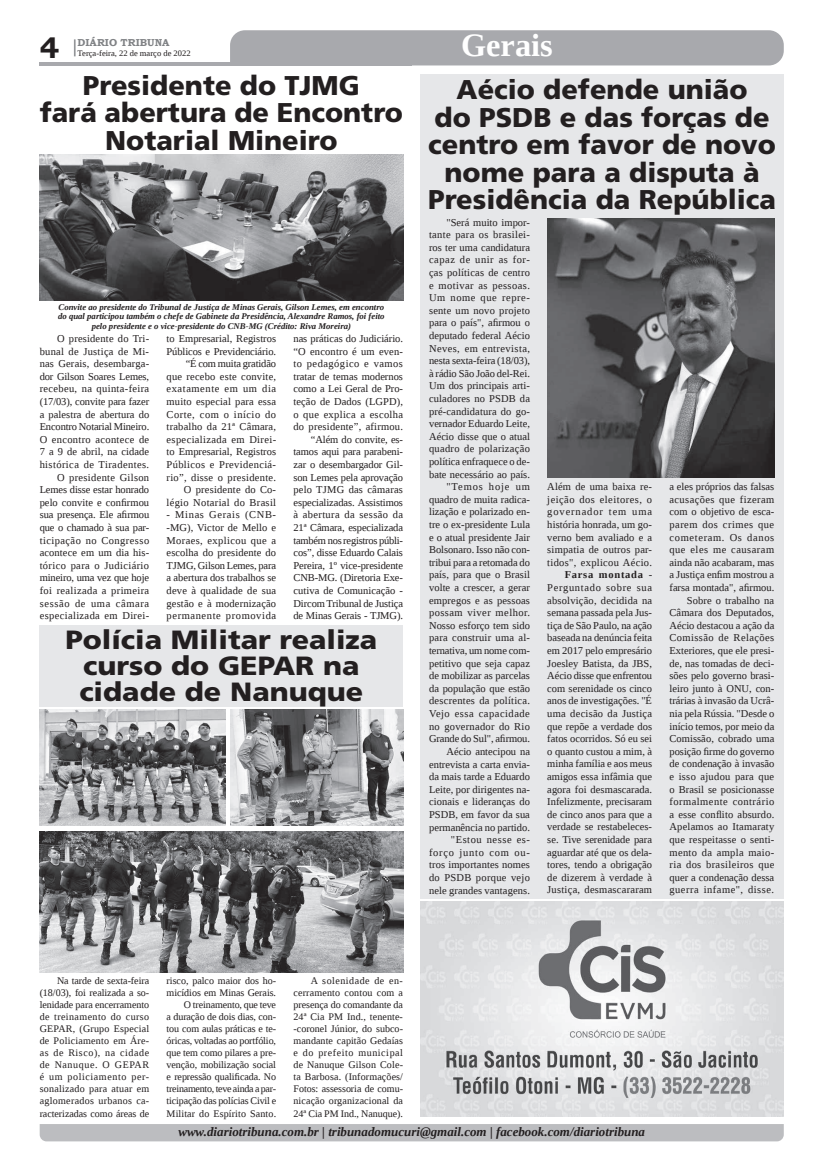
<style>
.page{position:relative;width:821px;height:1166px;background:#fff}
.page>*{position:absolute;margin:0;border:0;box-sizing:border-box;transform-origin:0 0}
.t1{font:700 32.38px "Liberation Serif";color:#fff}
.t2{font:700 29.31px "Bookman Old Style";color:#231f20}
.t3{font:900 27.12px/27.6px "Frutiger LT Std";color:#231f20;text-align:center}
.t4{font:900 26.34px/26px "Frutiger LT Std";color:#231f20;text-align:center;scale:1.08 1}
.t5{font:italic 700 12.95px "Liberation Serif";color:#231f20}
.t6{font:10.5px/12.6px "Liberation Serif";letter-spacing:.005em;color:#231f20;text-align:right}
.t7{font:10.06px/12.1px "Liberation Serif";letter-spacing:-.005em;color:#231f20;text-align:justify}
.t8{font:700 10.06px "Bookman Old Style";color:#808285}
.t9{font:italic 700 8.75px/9.6px "Liberation Serif";color:#231f20;text-align:center}
.t10{font:8.4px "Liberation Serif";color:#231f20}
.s1{font-weight:700}
</style>
<div class="page">
<svg style="left:74px;top:39px;width:2px;height:17px"></svg>
<hr style="left:40px;top:62px;width:372px;height:3px;background:#a8a9ad">
<div style="left:230px;top:30px;width:554px;height:35px;background:#a8a9ad"></div>
<div style="left:40px;top:1124px;width:744px;height:17px;background:#bcbdc0"></div>
<div style="left:420px;top:74px;width:364px;height:825px;background:#e6e7e9"></div>
<div style="left:40px;top:625px;width:363px;height:82px;background:#e6e7e9"></div>
<img style="left:547px;top:218px;width:227px;height:260px">
<img style="left:40px;top:155px;width:363px;height:145px">
<img style="left:420px;top:902px;width:364px;height:214px">
<img style="left:40px;top:709px;width:186px;height:117px">
<img style="left:231px;top:709px;width:172px;height:117px">
<img style="left:40px;top:831px;width:363px;height:141px">
<h2 class="t2" style="left:40px;top:27px;width:21px">4</h2>
<p class="t8" style="left:78px;top:35px;width:93px">DIÁRIO TRIBUNA</p>
<p class="t10" style="left:78px;top:48px;width:115px">Terça-feira, 22 de março de 2022</p>
<h3 class="t3" style="left:40px;top:71px;width:365px">Presidente do TJMG<br>fará abertura de Encontro<br>Notarial Mineiro</h3>
<p class="t9" style="left:58px;top:302px;width:328px">Convite ao presidente do Tribunal de Justiça de Minas Gerais, Gilson Lemes, em encontro do qual participou também o chefe de Gabinete da Presidência, Alexandre Ramos, foi feito pelo presidente e o vice-presidente do CNB-MG (Crédito: Riva Moreira)</p>
<p class="t6" style="left:40px;top:332px;width:111px">O presidente do Tri&shy;bunal de Justiça de Mi&shy;nas Gerais, desembarga&shy;dor Gilson Soares Lemes, recebeu, na quinta-feira (17/03), convite para fazer a palestra de abertura do<br>Encontro Notarial Mineiro.<br>O encontro acontece de<br>7 a 9 de abril, na cidade histórica de Tiradentes.<br>O presidente Gilson<br>Lemes disse estar honrado pelo convite e confirmou sua presença. Ele afirmou que o chamado à sua par&shy;ticipação no Congresso acontece em um dia his&shy;tórico para o Judiciário mineiro, uma vez que hoje foi realizada a primeira sessão de uma câmara especializada em Direi-</p>
<p class="t6" style="left:167px;top:332px;width:111px">to Empresarial, Registros<br>Públicos e Previdenciário. “É com muita gratidão<br>que recebo este convite, exatamente em um dia muito especial para essa<br>Corte, com o início do trabalho da 21ª Câmara, especializada em Direi&shy;to Empresarial, Registros<br>Públicos e Previdenciá&shy;rio”, disse o presidente.<br>O presidente do Co&shy;légio Notarial do Brasil</p>
<p class="t6" style="left:167px;top:508px;width:111px;text-align:justify">- Minas Gerais (CNB--MG), Victor de Mello e Moraes, explicou que a escolha do presidente do TJMG, Gilson Lemes, para a abertura dos trabalhos se deve à qualidade de sua gestão e à modernização permanente promovida</p>
<p class="t6" style="left:293px;top:332px;width:111px">nas práticas do Judiciário. “O encontro é um even&shy;to pedagógico e vamos tratar de temas modernos como a Lei Geral de Pro&shy;teção de Dados (LGPD), o que explica a escolha do presidente”, afirmou. “Além do convite, es&shy;tamos aqui para parabeni&shy;zar o desembargador Gil&shy;son Lemes pela aprovação pelo TJMG das câmaras especializadas. Assistimos à abertura da sessão da<br>21ª Câmara, especializada também nos registros públi&shy;cos”, disse Eduardo Calais<br>Pereira, 1º vice-presidente<br>CNB-MG. (Diretoria Exe&shy;cutiva de Comunicação -<br>Dircom Tribunal de Justiça de Minas Gerais - TJMG).</p>
<h3 class="t4" style="left:65px;top:626px;width:290px">Polícia Militar realiza curso do GEPAR na cidade de Nanuque</h3>
<h1 class="t1" style="left:461px;top:24px;width:93px">Gerais</h1>
<h3 class="t3" style="left:428px;top:76px;width:349px">Aécio defende união<br>do PSDB e das forças de centro em favor de novo nome para a disputa à<br>Presidência da República</h3>
<p class="t6" style="left:429px;top:216px;width:102px">"Será muito impor&shy;tante para os brasilei&shy;ros ter uma candidatura capaz de unir as for&shy;ças políticas de centro e motivar as pessoas.<br>Um nome que repre&shy;sente um novo projeto para o país", afirmou o deputado federal Aécio<br>Neves, em entrevista, nesta sexta-feira (18/03), à rádio São João del-Rei.<br>Um dos principais arti&shy;culadores no PSDB da pré-candidatura do go&shy;vernador Eduardo Leite,<br>Aécio disse que o atual quadro de polarização política enfraquece o de&shy;bate necessário ao país. "Temos hoje um quadro de muita radica&shy;lização e polarizado en&shy;tre o ex-presidente Lula e o atual presidente Jair<br>Bolsonaro. Isso não con&shy;tribui para a retomada do país, para que o Brasil volte a crescer, a gerar empregos e as pessoas possam viver melhor.<br>Nosso esforço tem sido para construir uma al&shy;ternativa, um nome com&shy;petitivo que seja capaz de mobilizar as parcelas da população que estão descrentes da política.<br>Vejo essa capacidade no governador do Rio<br>Grande do Sul", afirmou.<br>Aécio antecipou na entrevista a carta envia&shy;da mais tarde a Eduardo<br>Leite, por dirigentes na&shy;cionais e lideranças do<br>PSDB, em favor da sua permanência no partido. "Estou nesse es&shy;forço junto com ou&shy;tros importantes nomes do PSDB porque vejo nele grandes vantagens.</p>
<p class="t6" style="left:547px;top:480px;width:106px">Além de uma baixa re&shy;jeição dos eleitores, o governador tem uma história honrada, um go&shy;verno bem avaliado e a simpatia de outros par&shy;tidos", explicou Aécio.<br><span class="s1">Farsa montada</span> -<br>Perguntado sobre sua absolvição, decidida na semana passada pela Jus&shy;tiça de São Paulo, na ação baseada na denúncia feita em 2017 pelo empresário<br>Joesley Batista, da JBS,<br>Aécio disse que enfrentou com serenidade os cinco anos de investigações. "É uma decisão da Justiça que repõe a verdade dos fatos ocorridos. Só eu sei o quanto custou a mim, à minha família e aos meus amigos essa infâmia que agora foi desmascarada.<br>Infelizmente, precisaram de cinco anos para que a verdade se restabeleces&shy;se. Tive serenidade para aguardar até que os dela&shy;tores, tendo a obrigação de dizerem à verdade à<br>Justiça, desmascararam</p>
<p class="t6" style="left:669px;top:480px;width:106px">a eles próprios das falsas acusações que fizeram com o objetivo de esca&shy;parem dos crimes que cometeram. Os danos que eles me causaram ainda não acabaram, mas a Justiça enfim mostrou a farsa montada", afirmou.<br>Sobre o trabalho na<br>Câmara dos Deputados,<br>Aécio destacou a ação da<br>Comissão de Relações<br>Exteriores, que ele presi&shy;de, nas tomadas de deci&shy;sões pelo governo brasi&shy;leiro junto à ONU, con&shy;trárias à invasão da Ucrâ&shy;nia pela Rússia. "Desde o início temos, por meio da<br>Comissão, cobrado uma posição firme do governo de condenação à invasão e isso ajudou para que o Brasil se posicionasse formalmente contrário a esse conflito absurdo.<br>Apelamos ao Itamaraty que respeitasse o senti&shy;mento da ampla maio&shy;ria dos brasileiros que quer a condenação dessa guerra infame", disse.</p>
<p class="t7" style="left:40px;top:974px;width:111px;text-indent:17px">Na tarde de sexta-feira (18/03), foi realizada a so&shy;lenidade para encerramento de treinamento do curso GEPAR, (Grupo Especial de Policiamento em Áre&shy;as de Risco), na cidade de Nanuque. O GEPAR é um policiamento per&shy;sonalizado para atuar em aglomerados urbanos ca&shy;racterizadas como áreas de</p>
<p class="t7" style="left:167px;top:974px;width:111px;text-align:right">risco, palco maior dos ho&shy;micídios em Minas Gerais.<br>O treinamento, que teve<br>a duração de dois dias, con&shy;tou com aulas práticas e te&shy;óricas, voltadas ao portfólio, que tem como pilares a pre&shy;venção, mobilização social e repressão qualificada. No treinamento, teve ainda a par&shy;ticipação das polícias Civil e<br>Militar do Espírito Santo.</p>
<p class="t7" style="left:294px;top:974px;width:111px;text-indent:17px">A solenidade de en&shy;cerramento contou com a presença do comandante da 24ª Cia PM Ind., tenente--coronel Júnior, do subco&shy;mandante capitão Gedaías e do prefeito municipal de Nanuque Gilson Cole&shy;ta Barbosa. (Informações/ Fotos: assessoria de comu&shy;nicação organizacional da 24ª Cia PM Ind., Nanuque).</p>
<p class="t5" style="left:178px;top:1123px;width:468px">www.diariotribuna.com.br | tribunadomucuri@gmail.com | facebook.com/diariotribuna</p>
</div>
